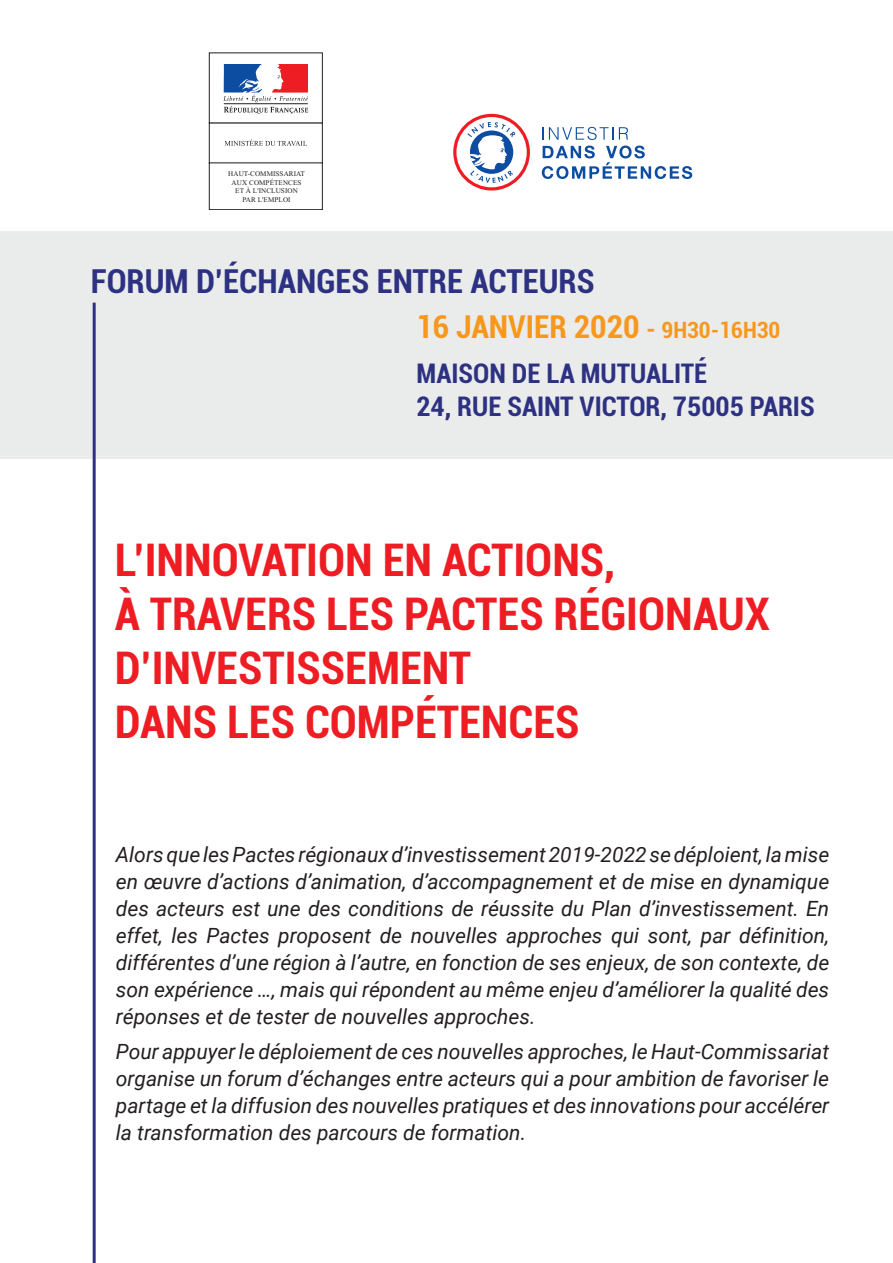
<style>
.page{position:relative;width:893px;height:1263px;background:#fff}
.page>*{position:absolute;margin:0;border:0;box-sizing:border-box;transform-origin:0 0}
.t1{font:700 condensed 45px/54px "Roboto";color:#ee1d23}
.t2{font:700 condensed 33px "Roboto";color:#2d3181}
.t3{font:700 condensed 31.5px "Roboto";color:#f7981d}
.t4{font:700 condensed 27px/32.4px "Roboto";color:#2d3181}
.t5{font:italic 21px/27px "Roboto";color:#231f20;text-align:justify}
.t6{font:7.2px/8.4px "Times New Roman";letter-spacing:.01em;color:#231f20;text-align:center}
.s1{font-size:25.5px}
.s2{font-size:22.5px}
</style>
<div class="page">
<div style="left:0;top:231px;width:893px;height:228px;background:#eaebeb"></div>
<div style="left:209px;top:123px;width:114px;height:41px;border:1px solid #231f20"></div>
<svg style="left:225px;top:139px;width:82px;height:7px"></svg>
<div style="left:209px;top:163px;width:114px;height:47px;border:1px solid #231f20"></div>
<div style="left:209px;top:53px;width:114px;height:70px;border:1px solid #231f20"></div>
<svg style="left:223px;top:64px;width:85px;height:50px"></svg>
<svg style="left:543px;top:127px;width:85px;height:13px"></svg>
<svg style="left:542px;top:146px;width:150px;height:33px"></svg>
<svg style="left:453px;top:114px;width:77px;height:77px"></svg>
<div style="left:456px;top:117px;width:71px;height:70px;background:#fff;border-radius:50%"></div>
<svg style="left:467px;top:122px;width:48px;height:61px"></svg>
<hr style="left:93px;top:303px;width:3px;height:960px;background:#2d3181">
<p class="t6" style="left:228px;top:170px;width:78px">HAUT-COMMISSARIAT<br>AUX COMPÉTENCES<br>ET À L'INCLUSION<br>PAR L'EMPLOI</p>
<h2 class="t2" style="left:91px;top:258px;width:505px">FORUM D’ÉCHANGES ENTRE ACTEURS</h2>
<h3 class="t3" style="left:416px;top:305px;width:366px">16 JANVIER 2020 <span class="s1">-</span> <span class="s2">9H30-16H30</span></h3>
<p class="t4" style="left:416px;top:357px;width:400px">MAISON DE LA MUTUALITÉ<br>24, RUE SAINT VICTOR, 75005 PARIS</p>
<h1 class="t1" style="left:115px;top:531px;width:656px">L’INNOVATION EN ACTIONS,<br>À TRAVERS LES PACTES RÉGIONAUX<br>D’INVESTISSEMENT<br>DANS LES COMPÉTENCES</h1>
<p class="t5" style="left:116px;top:840px;width:715px">Alors que les Pactes régionaux d’investissement 2019-2022 se déploient, la mise en œuvre d’actions d’animation, d’accompagnement et de mise en dynamique des acteurs est une des conditions de réussite du Plan d’investissement. En effet, les Pactes proposent de nouvelles approches qui sont, par définition, différentes d’une région à l’autre, en fonction de ses enjeux, de son contexte, de son expérience …, mais qui répondent au même enjeu d’améliorer la qualité des réponses et de tester de nouvelles approches.</p>
<p class="t5" style="left:116px;top:1038px;width:715px">Pour appuyer le déploiement de ces nouvelles approches, le Haut-Commissariat organise un forum d’échanges entre acteurs qui a pour ambition de favoriser le partage et la diffusion des nouvelles pratiques et des innovations pour accélérer la transformation des parcours de formation.</p>
</div>
